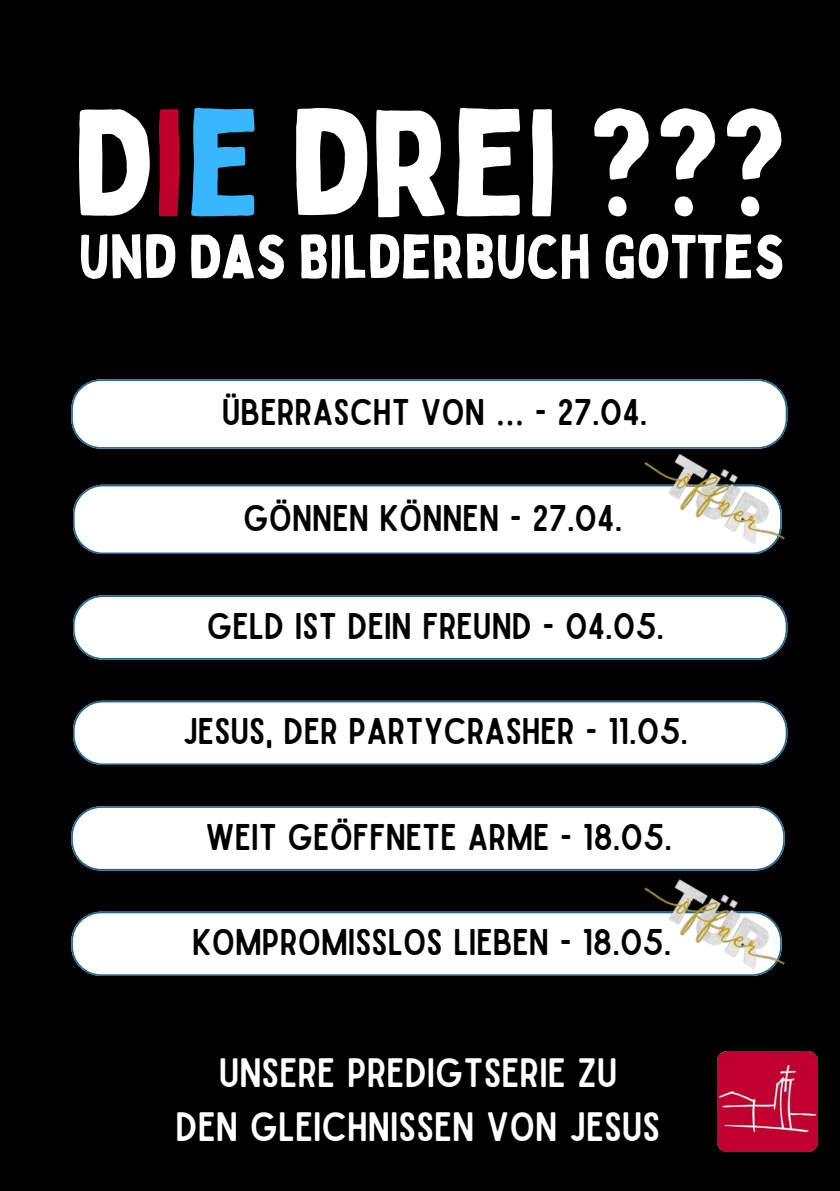
<style>
.page{position:relative;width:840px;height:1191px;background:#fff}
.page>*{position:absolute;margin:0;border:0;box-sizing:border-box;transform-origin:0 0}
.t1{font:148px "Bobby Jones";color:#fff}
.t2{font:60.6px "Bobby Jones";color:#fff}
.t3{font:39.2px/54.4px "Sailors";color:#fff;text-align:center}
.t4{font:35.6px "Sailors";color:#000}
.s1{color:#c0012f}
.s2{color:#38b6ff}
.s3{font-family:"Noto Sans Gurmukhi"}
</style>
<div class="page">
<div style="left:0;top:0;width:839px;height:1191px;background:#000"></div>
<svg style="left:71px;top:379px;width:715px;height:70px;background:#eff3f5"></svg>
<img style="left:717px;top:1051px;width:100px;height:101px">
<div style="left:73px;top:485px;width:557px;height:69px;background:#fff"></div>
<svg style="left:73px;top:700px;width:713px;height:65px;background:#edf0f3"></svg>
<div style="left:73px;top:595px;width:713px;height:64px;background:#fff"></div>
<svg style="left:71px;top:806px;width:713px;height:64px;background:#f1f4f6"></svg>
<svg style="left:71px;top:911px;width:559px;height:65px;background:#eef2f4"></svg>
<img style="left:630px;top:426px;width:157px;height:129px">
<img style="left:630px;top:851px;width:155px;height:125px">
<h1 class="t1" style="left:73px;top:66px;width:715px">D<span class="s1">I</span><span class="s2">E</span> DREI ???</h1>
<h2 class="t2" style="left:78px;top:217px;width:707px">UND DAS BILDERBUCH GOTTES</h2>
<p class="t4" style="left:222px;top:387px;width:427px">ÜBERRASCHT VON <span class="s3">…</span> - 27.04.</p>
<p class="t4" style="left:243px;top:492px;width:380px">GÖNNEN KÖNNEN - 27.04.</p>
<p class="t4" style="left:207px;top:600px;width:458px">GELD IST DEIN FREUND - 04.05.</p>
<p class="t4" style="left:183px;top:705px;width:506px">JESUS, DER PARTYCRASHER - 11.05.</p>
<p class="t4" style="left:205px;top:811px;width:467px">WEIT GEÖFFNETE ARME - 18.05.</p>
<p class="t4" style="left:192px;top:916px;width:480px">KOMPROMISSLOS LIEBEN - 18.05.</p>
<p class="t3" style="left:175px;top:1043px;width:486px">UNSERE PREDIGTSERIE ZU<br>DEN GLEICHNISSEN VON JESUS</p>
</div>
